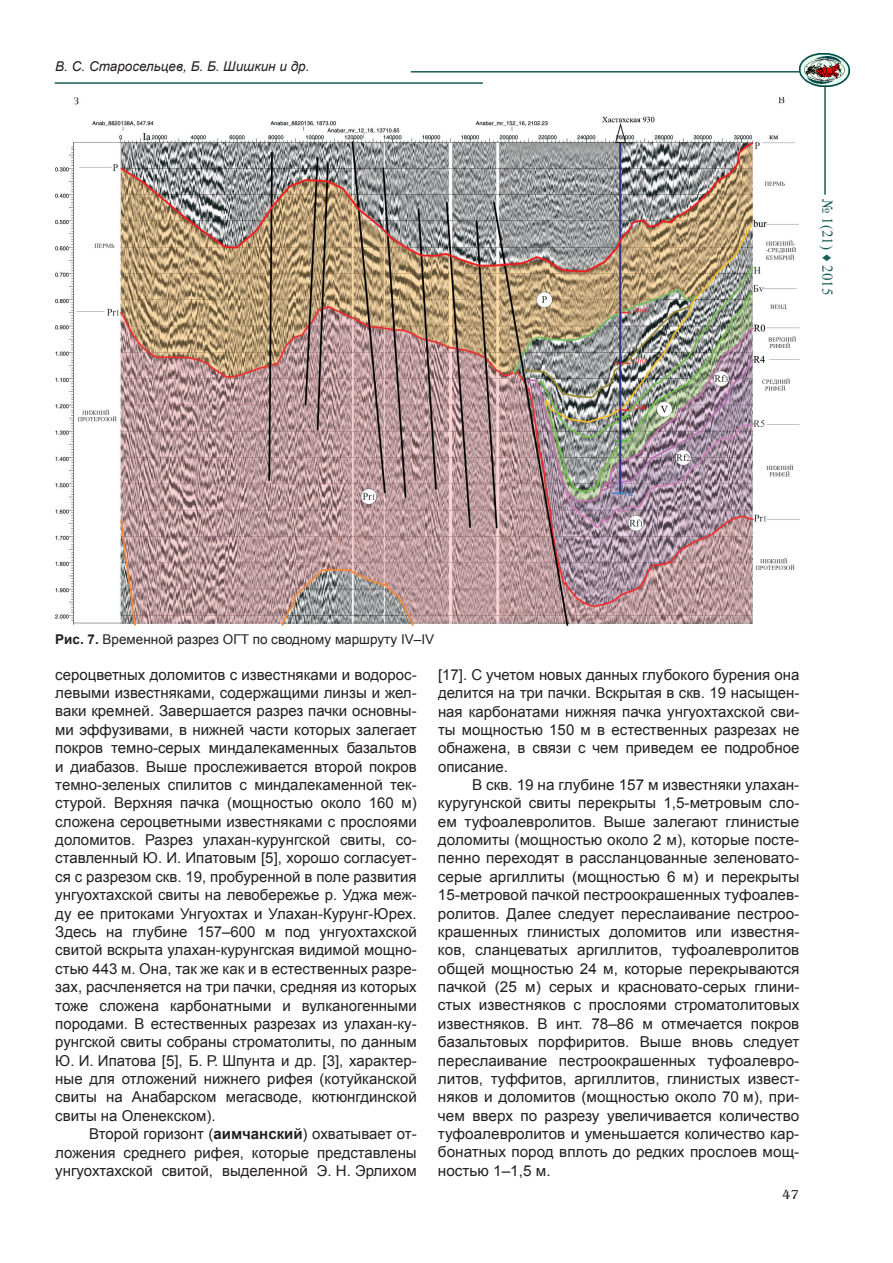
<style>
.page{position:relative;width:893px;height:1263px;background:#fff}
.page>*{position:absolute;margin:0;border:0;box-sizing:border-box;transform-origin:0 0}
.t1{font:15px/18.5px "Arial";color:#231f20;text-align:justify}
.t2{font:15px "Times New Roman";color:#195f59}
.t3{font:13.5px "Arial";color:#231f20}
.t4{font:italic 13.5px "Arial";color:#231f20}
.t5{font:13.5px "AG Benguiat";color:#231f20}
.s1{font-weight:700}
</style>
<div class="page">
<hr style="left:824px;top:79px;width:2px;height:116px;background:#195f59">
<hr style="left:411px;top:71px;width:413px;height:2px;background:#195f59">
<hr style="left:55px;top:82px;width:428px;height:2px;background:#195f59">
<img style="left:799px;top:54px;width:51px;height:32px">
<img style="left:55px;top:98px;width:744px;height:528px">
<p class="t4" style="left:55px;top:57px;width:256px">В. С. Старосельцев, Б. Б. Шишкин и др.</p>
<p class="t2" style="left:838px;top:199px;width:97px;rotate:90deg">№ 1(21) ♦ 2015</p>
<p class="t3" style="left:55px;top:630px;width:380px"><span class="s1">Рис. 7.</span> Временной разрез ОГТ по сводному маршруту IV–IV</p>
<p class="t1" style="left:55px;top:665px;width:363px">сероцветных доломитов с известняками и водорос&shy;левыми известняками, содержащими линзы и жел&shy;ваки кремней. Завершается разрез пачки основны&shy;ми эффузивами, в нижней части которых залегает покров темно-серых миндалекаменных базальтов и диабазов. Выше прослеживается второй покров темно-зеленых спилитов с миндалекаменной тек&shy;стурой. Верхняя пачка (мощностью около 160 м) сложена сероцветными известняками с прослоями доломитов. Разрез улахан-курунгской свиты, со&shy;ставленный Ю. И. Ипатовым [5], хорошо согласует&shy;ся с разрезом скв. 19, пробуренной в поле развития унгуохтахской свиты на левобережье р. Уджа меж&shy;ду ее притоками Унгуохтах и Улахан-Курунг-Юрех.<br>Здесь на глубине 157–600 м под унгуохтахской свитой вскрыта улахан-курунгская видимой мощно&shy;стью 443 м. Она, так же как и в естественных разре&shy;зах, расчленяется на три пачки, средняя из которых тоже сложена карбонатными и вулканогенными породами. В естественных разрезах из улахан-ку&shy;рунгской свиты собраны строматолиты, по данным Ю. И. Ипатова [5], Б. Р. Шпунта и др. [3], характер&shy;ные для отложений нижнего рифея (котуйканской свиты на Анабарском мегасводе, кютюнгдинской свиты на Оленекском).</p>
<p class="t1" style="left:55px;top:1125px;width:363px;text-indent:34px">Второй горизонт (<span class="s1">аимчанский</span>) охватывает от&shy;ложения среднего рифея, которые представлены унгуохтахской свитой, выделенной Э. Н. Эрлихом</p>
<p class="t1" style="left:438px;top:666px;width:363px">[17]. С учетом новых данных глубокого бурения она делится на три пачки. Вскрытая в скв. 19 насыщен&shy;ная карбонатами нижняя пачка унгуохтахской сви&shy;ты мощностью 150 м в естественных разрезах не обнажена, в связи с чем приведем ее подробное описание.</p>
<p class="t1" style="left:438px;top:776px;width:363px;text-indent:34px">В скв. 19 на глубине 157 м известняки улахан&shy;куругунской свиты перекрыты 1,5-метровым сло&shy;ем туфоалевролитов. Выше залегают глинистые доломиты (мощностью около 2 м), которые посте&shy;пенно переходят в рассланцованные зеленовато&shy;серые аргиллиты (мощностью 6 м) и перекрыты 15-метровой пачкой пестроокрашенных туфоалев&shy;ролитов. Далее следует переслаивание пестроо&shy;крашенных глинистых доломитов или известня&shy;ков, сланцеватых аргиллитов, туфоалевролитов общей мощностью 24 м, которые перекрываются пачкой (25 м) серых и красновато-серых глини&shy;стых известняков с прослоями строматолитовых известняков. В инт. 78–86 м отмечается покров базальтовых порфиритов. Выше вновь следует переслаивание пестроокрашенных туфоалевро&shy;литов, туффитов, аргиллитов, глинистых извест&shy;няков и доломитов (мощностью около 70 м), при&shy;чем вверх по разрезу увеличивается количество туфоалевролитов и уменьшается количество кар&shy;бонатных пород вплоть до редких прослоев мощ&shy;ностью 1–1,5 м.</p>
<p class="t5" style="left:782px;top:1187px;width:19px">47</p>
</div>
